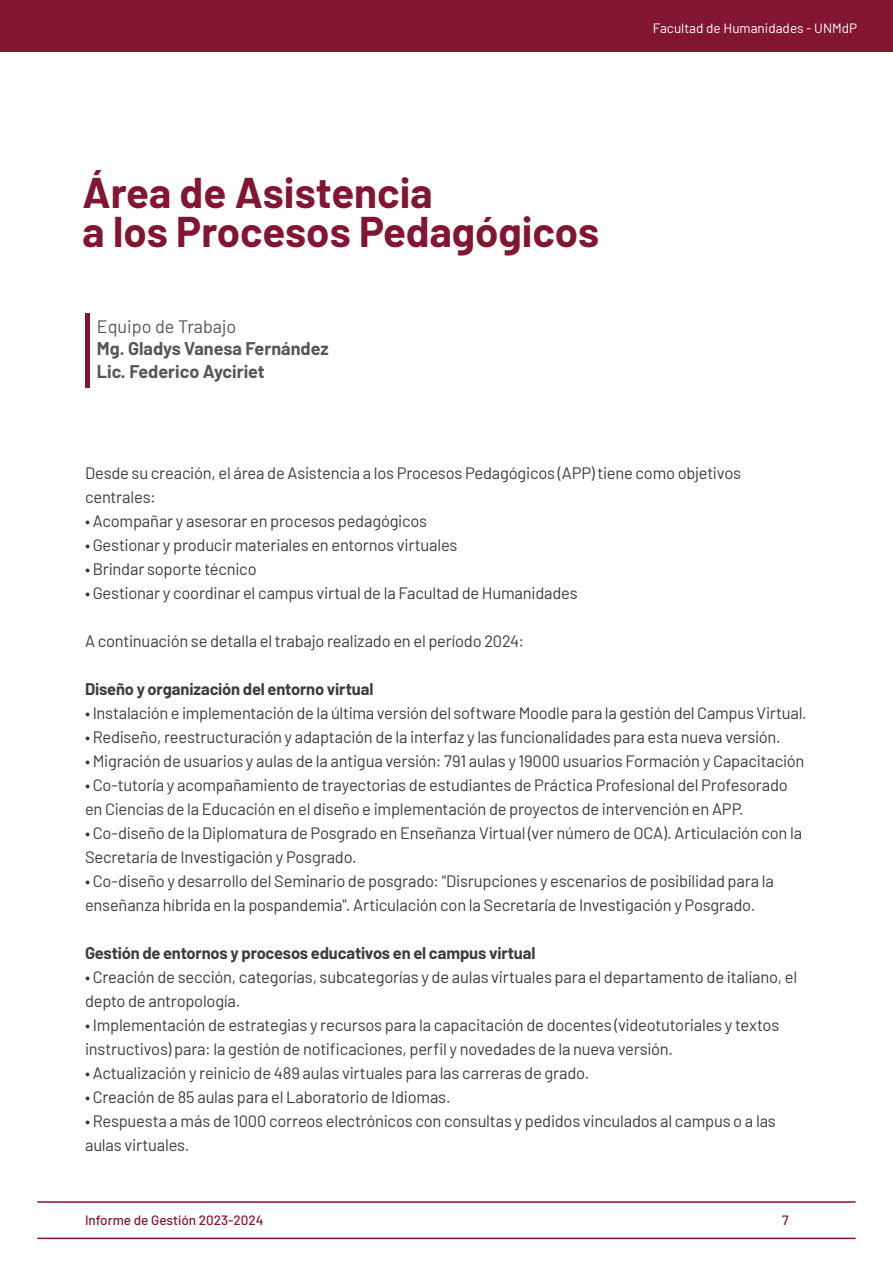
<style>
.page{position:relative;width:893px;height:1263px;background:#fff}
.page>*{position:absolute;margin:0;border:0;box-sizing:border-box;transform-origin:0 0}
.t1{font:700 42px/38.4px "Barlow";color:#821632}
.t2{font:700 18px/22.5px "Barlow";color:#575756}
.t3{font:18px "Barlow";color:#575756}
.t4{font:16.5px/24px "Barlow";letter-spacing:-.015em;color:#3c3c3b}
.t5{font:700 16.5px "Barlow";letter-spacing:-.01em;color:#3c3c3b}
.t6{font:13.5px "Barlow";color:#fff}
.t7{font:500 13.5px "Barlow";color:#821632}
</style>
<div class="page">
<div style="left:0;top:0;width:893px;height:51px;background:#821632"></div>
<hr style="left:37px;top:1201px;width:819px;height:2px;background:#821632">
<hr style="left:37px;top:1237px;width:819px;height:2px;background:#821632">
<hr style="left:85px;top:313px;width:4px;height:75px;background:#821632">
<h1 class="t1" style="left:83px;top:171px;width:518px">Área de Asistencia<br>a los Procesos Pedagógicos</h1>
<p class="t3" style="left:97px;top:313px;width:141px">Equipo de Trabajo</p>
<p class="t2" style="left:97px;top:336px;width:233px">Mg. Gladys Vanesa Fernández<br>Lic. Federico Ayciriet</p>
<p class="t6" style="left:653px;top:18px;width:206px">Facultad de Humanidades - UNMdP</p>
<p class="t4" style="left:85px;top:460px;width:657px">Desde su creación, el área de Asistencia a los Procesos Pedagógicos (APP) tiene como objetivos centrales:</p>
<p class="t4" style="left:85px;top:508px;width:344px">• Acompañar y asesorar en procesos pedagógicos</p>
<p class="t4" style="left:85px;top:532px;width:374px">• Gestionar y producir materiales en entornos virtuales</p>
<p class="t4" style="left:85px;top:556px;width:173px">• Brindar soporte técnico</p>
<p class="t4" style="left:85px;top:580px;width:494px">• Gestionar y coordinar el campus virtual de la Facultad de Humanidades</p>
<p class="t4" style="left:85px;top:628px;width:440px">A continuación se detalla el trabajo realizado en el período 2024:</p>
<p class="t5" style="left:85px;top:677px;width:290px">Diseño y organización del entorno virtual</p>
<p class="t4" style="left:85px;top:700px;width:723px">• Instalación e implementación de la última versión del software Moodle para la gestión del Campus Virtual.</p>
<p class="t4" style="left:85px;top:724px;width:697px">• Rediseño, reestructuración y adaptación de la interfaz y las funcionalidades para esta nueva versión.</p>
<p class="t4" style="left:85px;top:748px;width:721px">• Migración de usuarios y aulas de la antigua versión: 791 aulas y 19000 usuarios Formación y Capacitación</p>
<p class="t4" style="left:85px;top:772px;width:704px">• Co-tutoría y acompañamiento de trayectorias de estudiantes de Práctica Profesional del Profesorado en Ciencias de la Educación en el diseño e implementación de proyectos de intervención en APP.</p>
<p class="t4" style="left:85px;top:820px;width:719px">• Co-diseño de la Diplomatura de Posgrado en Enseñanza Virtual (ver número de OCA). Articulación con la<br>Secretaría de Investigación y Posgrado.</p>
<p class="t4" style="left:85px;top:868px;width:690px">• Co-diseño y desarrollo del Seminario de posgrado: "Disrupciones y escenarios de posibilidad para la enseñanza híbrida en la pospandemia". Articulación con la Secretaría de Investigación y Posgrado.</p>
<p class="t5" style="left:85px;top:941px;width:452px">Gestión de entornos y procesos educativos en el campus virtual</p>
<p class="t4" style="left:85px;top:964px;width:714px">• Creación de sección, categorías, subcategorías y de aulas virtuales para el departamento de italiano, el depto de antropología.</p>
<p class="t4" style="left:85px;top:1012px;width:696px">• Implementación de estrategias y recursos para la capacitación de docentes (videotutoriales y textos instructivos) para: la gestión de notificaciones, perfil y novedades de la nueva versión.</p>
<p class="t4" style="left:85px;top:1060px;width:506px">• Actualización y reinicio de 489 aulas virtuales para las carreras de grado.</p>
<p class="t4" style="left:85px;top:1084px;width:367px">• Creación de 85 aulas para el Laboratorio de Idiomas.</p>
<p class="t4" style="left:85px;top:1108px;width:692px">• Respuesta a más de 1000 correos electrónicos con consultas y pedidos vinculados al campus o a las aulas virtuales.</p>
<p class="t7" style="left:85px;top:1210px;width:180px">Informe de Gestión 2023-2024</p>
<p class="t7" style="left:782px;top:1210px;width:8px">7</p>
</div>
